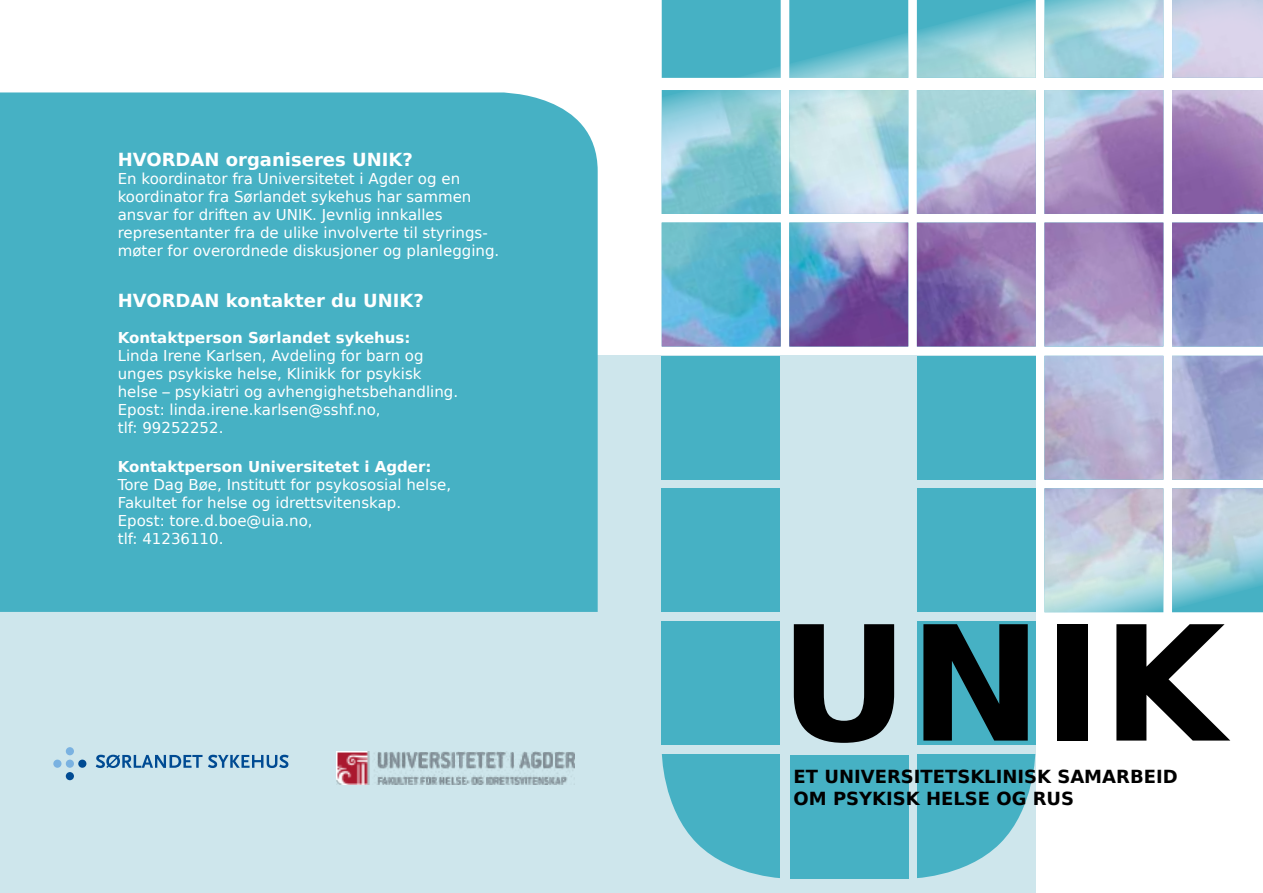
<style>
.page{position:relative;width:1263px;height:893px;background:#fff}
.page>*{position:absolute;margin:0;border:0;box-sizing:border-box;transform-origin:0 0}
.t1{font:700 159.6px "Bitstream Vera Sans";color:#000}
.t2{font:700 18px "Bitstream Vera Sans";color:#000}
.t3{font:700 18px "Bitstream Vera Sans";color:#fff}
.t4{font:15px/18px "Bitstream Vera Sans";color:#fff}
.t5{font:700 15px "Bitstream Vera Sans";color:#fff}
</style>
<div class="page">
<div style="left:0;top:356px;width:1036px;height:537px;background:#cee6ec"></div>
<div style="left:0;top:92px;width:598px;height:520px;background:#46b1c4"></div>
<div style="left:917px;top:621px;width:119px;height:124px;background:#46b1c4"></div>
<svg style="left:917px;top:754px;width:118px;height:124px"></svg>
<div style="left:661px;top:621px;width:119px;height:124px;background:#46b1c4"></div>
<svg style="left:662px;top:754px;width:118px;height:124px"></svg>
<div style="left:789px;top:754px;width:119px;height:124px;background:#46b1c4"></div>
<div style="left:66px;top:747px;width:8px;height:8px;background:#7ab2e1;border-radius:50%"></div>
<div style="left:66px;top:760px;width:8px;height:8px;background:#7ab2e1;border-radius:50%"></div>
<div style="left:53px;top:760px;width:9px;height:8px;background:#7ab2e1;border-radius:50%"></div>
<div style="left:78px;top:760px;width:8px;height:8px;background:#004b93;border-radius:50%"></div>
<div style="left:66px;top:772px;width:8px;height:8px;background:#004b93;border-radius:50%"></div>
<svg style="left:96px;top:755px;width:193px;height:13px"></svg>
<img style="left:662px;top:0;width:601px;height:612px">
<img style="left:337px;top:752px;width:237px;height:33px">
<p class="t3" style="left:118px;top:149px;width:297px">HVORDAN organiseres UNIK?</p>
<p class="t4" style="left:118px;top:169px;width:383px">En koordinator fra Universitetet i Agder og en koordinator fra Sørlandet sykehus har sammen ansvar for driften av UNIK. Jevnlig innkalles representanter fra de ulike involverte til styrings&shy;møter for overordnede diskusjoner og planlegging.</p>
<p class="t3" style="left:118px;top:290px;width:308px">HVORDAN kontakter du UNIK?</p>
<p class="t5" style="left:118px;top:329px;width:294px">Kontaktperson Sørlandet sykehus:</p>
<p class="t4" style="left:118px;top:346px;width:342px">Linda Irene Karlsen, Avdeling for barn og unges psykiske helse, Klinikk for psykisk helse – psykiatri og avhengighetsbehandling.<br>Epost: linda.irene.karlsen@sshf.no,<br>tlf: 99252252.</p>
<p class="t5" style="left:118px;top:458px;width:315px">Kontaktperson Universitetet i Agder:</p>
<p class="t4" style="left:118px;top:475px;width:335px">Tore Dag Bøe, Institutt for psykososial helse, Fakultet for helse og idrettsvitenskap.<br>Epost: tore.d.boe@uia.no,<br>tlf: 41236110.</p>
<h1 class="t1" style="left:779px;top:592px;width:448px">UNIK</h1>
<p class="t2" style="left:793px;top:766px;width:386px">ET UNIVERSITETSKLINISK SAMARBEID</p>
<p class="t2" style="left:793px;top:788px;width:282px">OM PSYKISK HELSE OG RUS</p>
</div>
